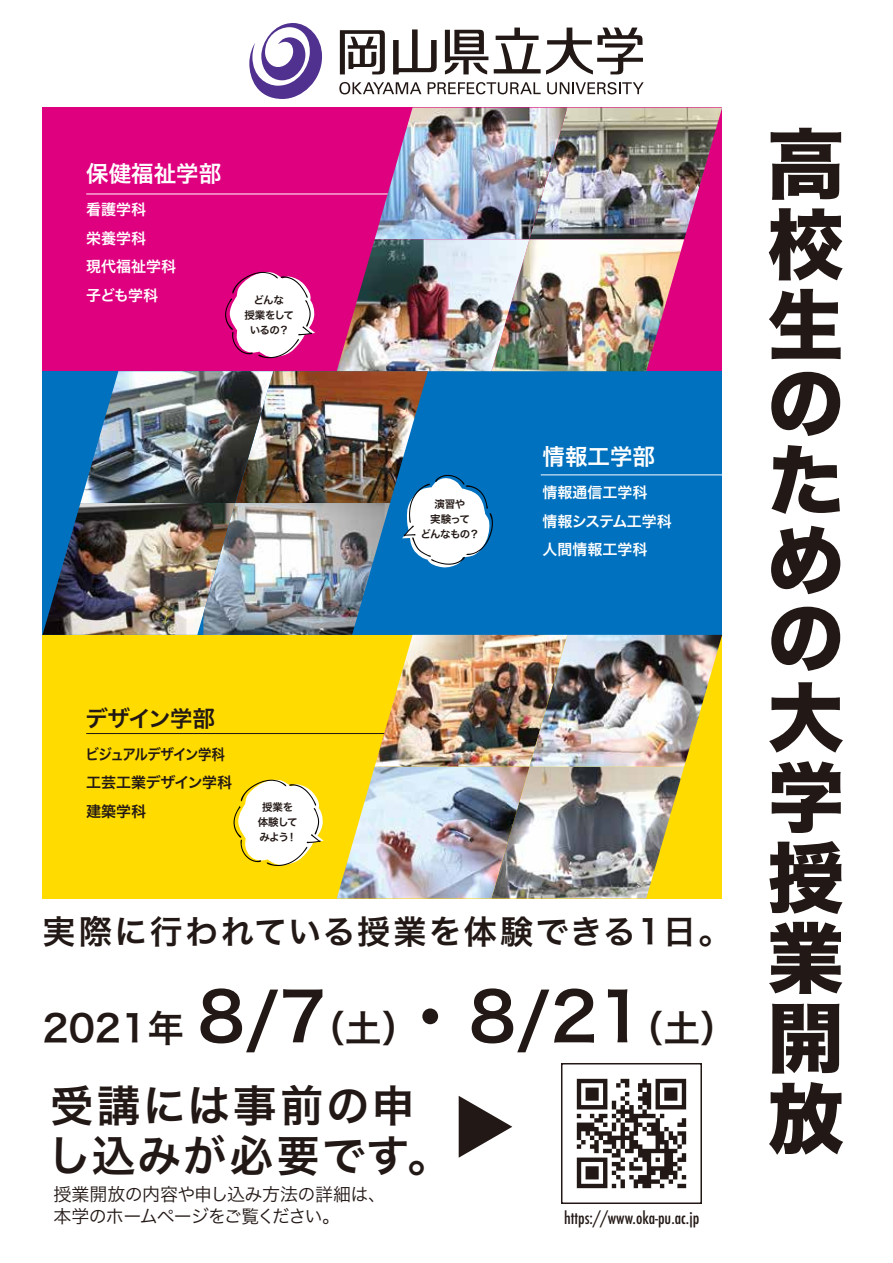
<style>
.page{position:relative;width:893px;height:1263px;background:#fff}
.page>*{position:absolute;margin:0;border:0;box-sizing:border-box;transform-origin:0 0}
.t1{font:76.5px/79.5px "Hira Kaku Std W8";color:#221815;text-align:justify}
.t2{font:43.5px/49.5px "Hira Kaku Pro N W6";letter-spacing:.055em;color:#221815}
.t3{font:36.75px "Hira Kaku Pro N W6";color:#221815}
.t4{font:33px "Hira Kaku Pro N W6";letter-spacing:.065em;color:#221815}
.t5{font:22.5px "Hira Kaku Pro N W6";color:#fff}
.t6{font:22.5px "Hira Kaku Pro N W6";letter-spacing:-.04em;color:#221815}
.t7{font:18px/21.6px "Hira Kaku Pro N W3";letter-spacing:-.04em;color:#221815}
.t8{font:500 condensed 16.5px "Futura";color:#221815}
.t9{font:15px/28.5px "Hira Kaku Pro N W6";color:#fff}
.t10{font:15px/28.5px "Hira Kaku Pro N W6";letter-spacing:-.035em;color:#221815;scale:.9 1}
.t11{font:10.5px/15px "Hira Kaku Pro N W6";letter-spacing:-.06em;color:#221815;text-align:center}
.s1{font-size:66.3px}
</style>
<div class="page">
<div style="left:43px;top:108px;width:679px;height:263px;background:#df007f"></div>
<div style="left:43px;top:371px;width:679px;height:264px;background:#0071be"></div>
<div style="left:43px;top:635px;width:679px;height:263px;background:#ffdb00"></div>
<hr style="left:86px;top:733px;width:299px;height:1px;background:#221815">
<hr style="left:86px;top:194px;width:302px;height:1px;background:#fff">
<hr style="left:541px;top:474px;width:184px;height:1px;background:#fff">
<svg style="left:225px;top:271px;width:90px;height:87px"></svg>
<svg style="left:402px;top:475px;width:91px;height:93px"></svg>
<svg style="left:234px;top:779px;width:90px;height:87px"></svg>
<img style="left:567px;top:108px;width:155px;height:131px">
<img style="left:375px;top:108px;width:192px;height:131px">
<img style="left:529px;top:239px;width:155px;height:132px">
<img style="left:337px;top:239px;width:192px;height:132px">
<img style="left:375px;top:635px;width:154px;height:132px">
<img style="left:529px;top:767px;width:155px;height:131px">
<img style="left:273px;top:371px;width:155px;height:132px">
<img style="left:80px;top:371px;width:193px;height:132px">
<img style="left:43px;top:503px;width:160px;height:132px">
<img style="left:203px;top:503px;width:187px;height:132px">
<img style="left:337px;top:767px;width:192px;height:131px">
<img style="left:529px;top:635px;width:193px;height:132px">
<svg style="left:249px;top:23px;width:73px;height:76px"></svg>
<svg style="left:339px;top:82px;width:82px;height:12px"></svg>
<svg style="left:428px;top:82px;width:113px;height:12px"></svg>
<svg style="left:547px;top:82px;width:97px;height:12px"></svg>
<svg style="left:393px;top:29px;width:44px;height:45px"></svg>
<svg style="left:340px;top:30px;width:45px;height:44px"></svg>
<svg style="left:445px;top:30px;width:43px;height:44px"></svg>
<svg style="left:494px;top:28px;width:149px;height:46px"></svg>
<div style="left:561px;top:1063px;width:141px;height:141px;background:#fff;border:2px solid #221815"></div>
<svg style="left:577px;top:1079px;width:109px;height:109px"></svg>
<svg style="left:459px;top:1096px;width:53px;height:62px"></svg>
<h3 class="t5" style="left:86px;top:153px;width:136px">保健福祉学部</h3>
<p class="t9" style="left:86px;top:195px;width:91px">看護学科<br>栄養学科<br>現代福祉学科子ども学科</p>
<p class="t11" style="left:244px;top:292px;width:51px">どんな<br>授業をしているの？</p>
<h3 class="t6" style="left:86px;top:698px;width:131px">デザイン学部</h3>
<p class="t10" style="left:86px;top:739px;width:164px">ビジュアルデザイン学科工芸工業デザイン学科建築学科</p>
<p class="t11" style="left:258px;top:799px;width:41px">授業を体験してみよう！</p>
<p class="t11" style="left:420px;top:496px;width:61px">演習や<br>実験って<br>どんなもの？</p>
<h3 class="t5" style="left:543px;top:437px;width:114px">情報工学部</h3>
<p class="t9" style="left:543px;top:478px;width:131px">情報通信工学科<br>情報システム工学科人間情報工学科</p>
<h3 class="t4" style="left:43px;top:902px;width:690px">実際に行われている授業を体験できる1日。</h3>
<h3 class="t3" style="left:43px;top:994px;width:696px">2021年 <span class="s1">8/7</span>（土）<span class="s1">・ 8/21</span>（土）</h3>
<h2 class="t2" style="left:47px;top:1079px;width:405px">受講には事前の申し込みが必要です。</h2>
<p class="t7" style="left:54px;top:1182px;width:334px">授業開放の内容や申し込み方法の詳細は、本学のホームページをご覧ください。</p>
<p class="t8" style="left:564px;top:1208px;width:136px">https://www.oka-pu.ac.jp</p>
<h1 class="t1" style="left:767px;top:127px;width:77px">高校生のための大学授業開放</h1>
</div>
